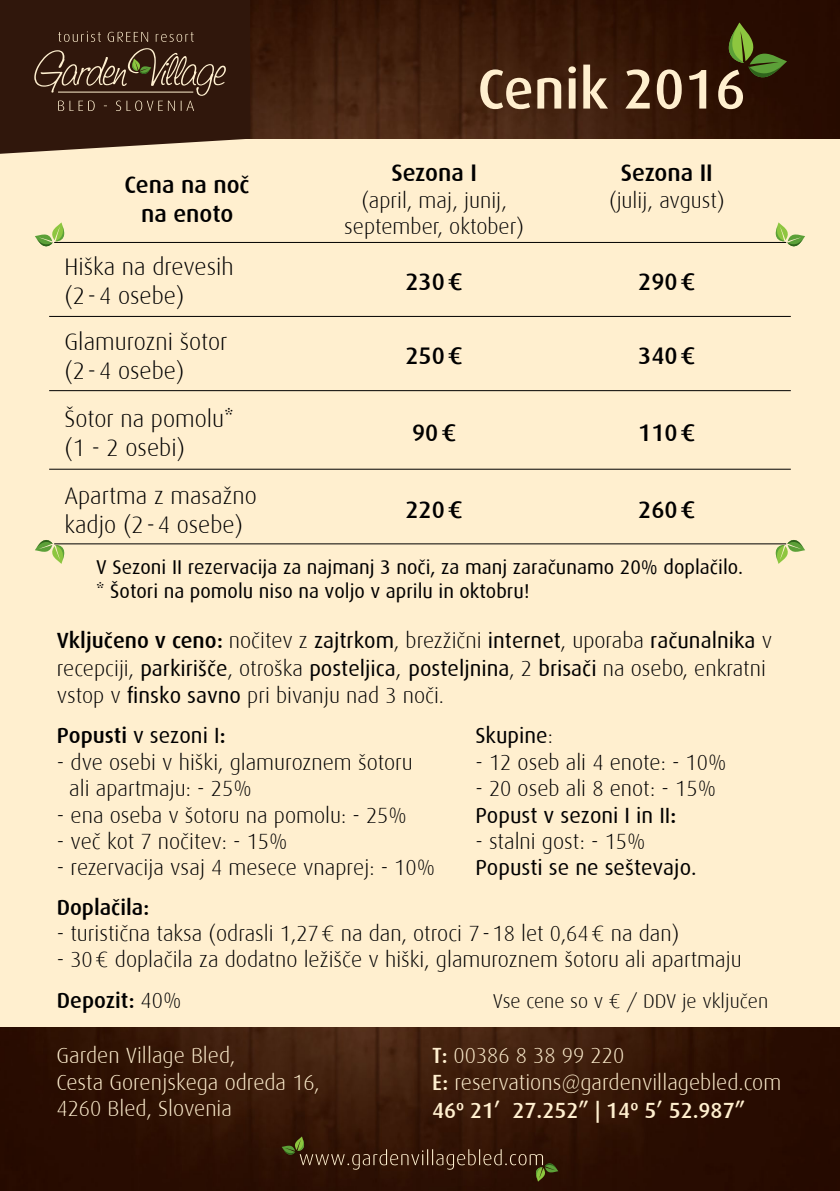
<style>
.page{position:relative;width:840px;height:1191px;background:#fff}
.page>*{position:absolute;margin:0;border:0;box-sizing:border-box;transform-origin:0 0}
.t1{font:500 56px "Dax";color:#ffefcf}
.t2{font:300 24px/28.8px "Dax";color:#000}
.t3{font:500 24px/28.8px "Dax";color:#000;text-align:center}
.t4{font:300 22px/26.4px "Dax";color:#000}
.t5{font:22px/28.8px "Dax";color:#000}
.t6{font:300 22px/26.4px "Dax";color:#ffefcf}
.t7{font:500 22px "Dax";color:#000}
.t8{font:20px/24px "Dax";color:#000}
.t9{font:300 20px "Dax";color:#000}
.s1{font-weight:500}
.s2{font-weight:300}
.s3{font-weight:300;font-size:24px}
.s4{font-weight:400}
</style>
<div class="page">
<img style="left:250px;top:0;width:589px;height:139px">
<img style="left:0;top:1026px;width:839px;height:165px">
<div style="left:0;top:139px;width:839px;height:887px;background:#ffefcf"></div>
<svg style="left:727px;top:22px;width:59px;height:57px;background:#404314"></svg>
<svg style="left:35px;top:222px;width:29px;height:25px"></svg>
<svg style="left:775px;top:222px;width:29px;height:25px"></svg>
<hr style="left:54px;top:242px;width:731px;height:1px;background:#000">
<svg style="left:35px;top:540px;width:29px;height:24px"></svg>
<svg style="left:775px;top:540px;width:29px;height:24px"></svg>
<hr style="left:54px;top:543px;width:731px;height:1px;background:#000">
<hr style="left:49px;top:316px;width:741px;height:1px;background:#000">
<hr style="left:49px;top:390px;width:741px;height:1px;background:#000">
<hr style="left:49px;top:469px;width:741px;height:1px;background:#000">
<svg style="left:281px;top:1136px;width:277px;height:45px;background:#3b210f"></svg>
<svg style="left:0;top:0;width:250px;height:154px;background:#432b1e"></svg>
<p class="t3" style="left:124px;top:171px;width:126px">Cena na noč na enoto</p>
<p class="t2" style="left:64px;top:252px;width:171px">Hiška na drevesih (2-4 osebe)</p>
<p class="t2" style="left:64px;top:327px;width:164px">Glamurozni šotor (2-4 osebe)</p>
<p class="t2" style="left:64px;top:404px;width:171px">Šotor na pomolu* (1 - 2 osebi)</p>
<p class="t2" style="left:64px;top:481px;width:194px">Apartma z masažno kadjo (2-4 osebe)</p>
<h1 class="t1" style="left:477px;top:58px;width:269px">Cenik 2016</h1>
<p class="t3" style="left:391px;top:159px;width:87px">Sezona I</p>
<p class="t4" style="left:344px;top:187px;width:181px;text-align:center">(april, maj, junij, september, oktober)</p>
<p class="t3" style="left:620px;top:159px;width:93px">Sezona II</p>
<p class="t4" style="left:608px;top:187px;width:117px">(julij, avgust)</p>
<p class="t3" style="left:405px;top:267px;width:59px">230€</p>
<p class="t3" style="left:638px;top:267px;width:59px">290€</p>
<p class="t3" style="left:405px;top:342px;width:59px">250€</p>
<p class="t3" style="left:638px;top:342px;width:59px">340€</p>
<p class="t3" style="left:412px;top:419px;width:46px">90€</p>
<p class="t3" style="left:638px;top:419px;width:59px">110€</p>
<p class="t3" style="left:405px;top:496px;width:59px">220€</p>
<p class="t3" style="left:638px;top:496px;width:59px">260€</p>
<p class="t8" style="left:96px;top:555px;width:648px">V Sezoni II rezervacija za najmanj 3 noči, za manj zaračunamo 20% doplačilo. * Šotori na pomolu niso na voljo v aprilu in oktobru!</p>
<p class="t5" style="left:57px;top:626px;width:716px"><span class="s1">Vključeno v ceno:</span> <span class="s2">nočitev z</span> zajtrkom<span class="s2">, brezžični</span> internet<span class="s2">, uporaba</span> računalnika <span class="s2">v recepciji,</span> parkirišče<span class="s2">, otroška</span> posteljica<span class="s3">,</span> posteljnina<span class="s2">, 2</span> brisači <span class="s2">na osebo, enkratni</span></p>
<p class="t4" style="left:57px;top:682px;width:388px">vstop v <span class="s4">finsko savno</span> pri bivanju nad 3 noči.</p>
<p class="t7" style="left:57px;top:723px;width:170px">Popusti <span class="s4">v sezoni I</span>:</p>
<p class="t4" style="left:69px;top:749px;width:345px;text-indent:-12px">- dve osebi v hiški, glamuroznem šotoru ali apartmaju: - 25%</p>
<p class="t4" style="left:57px;top:802px;width:351px">- ena oseba v šotoru na pomolu: - 25%</p>
<p class="t4" style="left:57px;top:828px;width:232px">- več kot 7 nočitev: - 15%</p>
<p class="t4" style="left:57px;top:855px;width:379px">- rezervacija vsaj 4 mesece vnaprej: - 10%</p>
<p class="t5" style="left:475px;top:721px;width:79px">Skupine<span class="s2">:</span></p>
<p class="t4" style="left:475px;top:749px;width:252px">- 12 oseb ali 4 enote: - 10%</p>
<p class="t4" style="left:475px;top:775px;width:242px">- 20 oseb ali 8 enot: - 15%<br><span class="s4">Popust v sezoni I in II</span><span class="s1">:</span></p>
<p class="t4" style="left:475px;top:828px;width:172px">- stalni gost: - 15%</p>
<p class="t5" style="left:475px;top:853px;width:223px">Popusti se ne seštevajo.</p>
<p class="t7" style="left:57px;top:894px;width:94px">Doplačila:</p>
<p class="t4" style="left:57px;top:920px;width:623px">- turistična taksa (odrasli 1,27€ na dan, otroci 7-18 let 0,64€ na dan)</p>
<p class="t4" style="left:57px;top:947px;width:686px">- 30€ doplačila za dodatno ležišče v hiški, glamuroznem šotoru ali apartmaju</p>
<p class="t7" style="left:57px;top:987px;width:126px">Depozit: <span class="s2">40%</span></p>
<p class="t9" style="left:492px;top:990px;width:277px">Vse cene so v € / DDV je vključen</p>
<p class="t6" style="left:56px;top:1042px;width:265px">Garden Village Bled,<br>Cesta Gorenjskega odreda 16,<br>4260 Bled, Slovenia</p>
<p class="t6" style="left:432px;top:1042px;width:350px;line-height:27.2px"><span class="s1">T:</span> 00386 8 38 99 220<br><span class="s1">E:</span> reservations@gardenvillagebled.com<br><span class="s1">46º 21’ 27.252” | 14º 5’ 52.987”</span></p>
</div>
